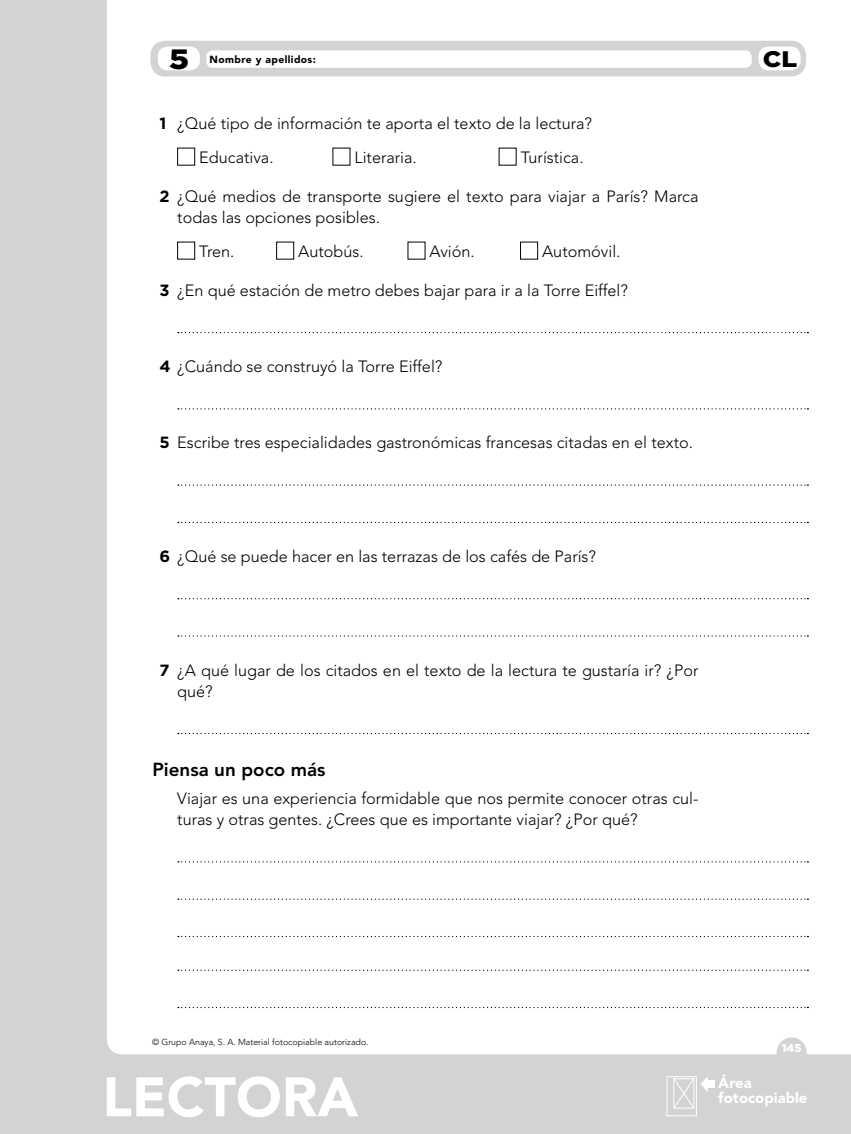
<style>
.page{position:relative;width:851px;height:1134px;background:#fff}
.page>*{position:absolute;margin:0;border:0;box-sizing:border-box;transform-origin:0 0}
.t1{font:900 55px "Avenir LT Std";color:#fff}
.t2{font:900 55px "Avenir LT Std";color:#fff;scale:1.05 1}
.t3{font:900 27.88px "Gotham";color:#000;scale:1.13 1}
.t4{font:900 22.5px "Gotham";color:#000;scale:1.13 1}
.nuclActivTitul{font:800 18.75px "Avenir LT Std";color:#000}
.nucleoTextosangrado{font:300 16.25px/21.2px "Avenir LT Std";color:#000}
.t5{font:900 14.88px/14.9px "Avenir LT Std";color:#fff}
.t6{font:900 11.25px "Gotham";color:#fff}
.t7{font:900 10.25px "Avenir LT Std";letter-spacing:.04em;color:#000}
.t8{font:300 8.75px "Avenir LT Std";color:#000}
.s1{font-family:"Gotham";font-weight:700}
</style>
<div class="page">
<div style="left:0;top:0;width:850px;height:1134px;background:#d1d3d4"></div>
<div style="left:107px;top:0;width:743px;height:1054px;background:#fff"></div>
<div style="left:776px;top:1037px;width:30px;height:30px;background:#d1d3d4;border-radius:50%"></div>
<div style="left:150px;top:41px;width:655px;height:36px;background:#d1d3d4;border-radius:15px"></div>
<div style="left:758px;top:47px;width:42px;height:23px;background:#fff;border-radius:10px"></div>
<div style="left:206px;top:50px;width:545px;height:18px;background:#fff;border-radius:6px"></div>
<div style="left:158px;top:47px;width:42px;height:23px;background:#fff;border-radius:10px"></div>
<div style="left:177px;top:148px;width:18px;height:17px;border:1px solid #000"></div>
<div style="left:177px;top:242px;width:18px;height:17px;border:1px solid #000"></div>
<div style="left:276px;top:242px;width:18px;height:17px;border:1px solid #000"></div>
<div style="left:520px;top:242px;width:18px;height:17px;border:1px solid #000"></div>
<svg style="left:178px;top:332px;width:630px;height:1px"></svg>
<svg style="left:178px;top:408px;width:630px;height:1px"></svg>
<svg style="left:178px;top:484px;width:630px;height:2px"></svg>
<svg style="left:178px;top:522px;width:630px;height:1px"></svg>
<svg style="left:178px;top:598px;width:630px;height:1px"></svg>
<svg style="left:178px;top:635px;width:630px;height:2px"></svg>
<svg style="left:178px;top:733px;width:630px;height:1px"></svg>
<svg style="left:178px;top:861px;width:630px;height:1px"></svg>
<svg style="left:178px;top:898px;width:630px;height:2px"></svg>
<svg style="left:178px;top:936px;width:630px;height:1px"></svg>
<svg style="left:178px;top:969px;width:630px;height:2px"></svg>
<svg style="left:178px;top:1007px;width:630px;height:1px"></svg>
<div style="left:666px;top:1076px;width:30px;height:40px;border:1px solid #fff"></div>
<svg style="left:672px;top:1076px;width:35px;height:33px"></svg>
<div style="left:706px;top:1081px;width:8px;height:7px;background:#fff"></div>
<h2 class="t3" style="left:171px;top:40px;width:13px">1</h2>
<p class="t3" style="left:169px;top:40px;width:19px">5</p>
<p class="t7" style="left:209px;top:53px;width:108px">Nombre y apellidos:</p>
<p class="t4" style="left:762px;top:44px;width:32px">CL</p>
<p class="nucleoTextosangrado" style="left:159px;top:113px;width:434px"><span class="s1">1</span> ¿Qué tipo de información te aporta el texto de la lectura?</p>
<p class="nucleoTextosangrado" style="left:199px;top:147px;width:76px">Educativa.</p>
<p class="nucleoTextosangrado" style="left:354px;top:147px;width:64px">Literaria.</p>
<p class="nucleoTextosangrado" style="left:520px;top:147px;width:64px">Turística.</p>
<p class="nucleoTextosangrado" style="left:177px;top:186px;width:522px;text-indent:-18px"><span class="s1">2</span> ¿Qué medios de transporte sugiere el texto para viajar a París? Marca todas las opciones posibles.</p>
<p class="nucleoTextosangrado" style="left:199px;top:241px;width:37px">Tren.</p>
<p class="nucleoTextosangrado" style="left:298px;top:241px;width:67px">Autobús.</p>
<p class="nucleoTextosangrado" style="left:429px;top:241px;width:47px">Avión.</p>
<p class="nucleoTextosangrado" style="left:542px;top:241px;width:80px">Automóvil.</p>
<p class="nucleoTextosangrado" style="left:159px;top:280px;width:470px"><span class="s1">3</span> ¿En qué estación de metro debes bajar para ir a la Torre Eiffel?</p>
<p class="nucleoTextosangrado" style="left:159px;top:356px;width:284px"><span class="s1">4</span> ¿Cuándo se construyó la Torre Eiffel?</p>
<p class="nucleoTextosangrado" style="left:159px;top:432px;width:535px"><span class="s1">5</span> Escribe tres especialidades gastronómicas francesas citadas en el texto.</p>
<p class="nucleoTextosangrado" style="left:159px;top:546px;width:438px"><span class="s1">6</span> ¿Qué se puede hacer en las terrazas de los cafés de París?</p>
<p class="nucleoTextosangrado" style="left:177px;top:659px;width:522px;text-indent:-18px"><span class="s1">7</span> ¿A qué lugar de los citados en el texto de la lectura te gustaría ir? ¿Por qué?</p>
<p class="nuclActivTitul" style="left:152px;top:758px;width:174px">Piensa un poco más</p>
<p class="nucleoTextosangrado" style="left:177px;top:788px;width:522px">Viajar es una experiencia formidable que nos permite conocer otras cul&shy;turas y otras gentes. ¿Crees que es importante viajar? ¿Por qué?</p>
<p class="t8" style="left:152px;top:1037px;width:218px">© Grupo Anaya, S. A. Material fotocopiable autorizado.</p>
<p class="t1" style="left:102px;top:1064px;width:257px">LECTORA</p>
<h1 class="t2" style="left:242px;top:1064px;width:124px">ORA</h1>
<p class="t6" style="left:781px;top:1040px;width:21px">145</p>
<p class="t5" style="left:718px;top:1075px;width:91px">Área fotocopiable</p>
</div>
